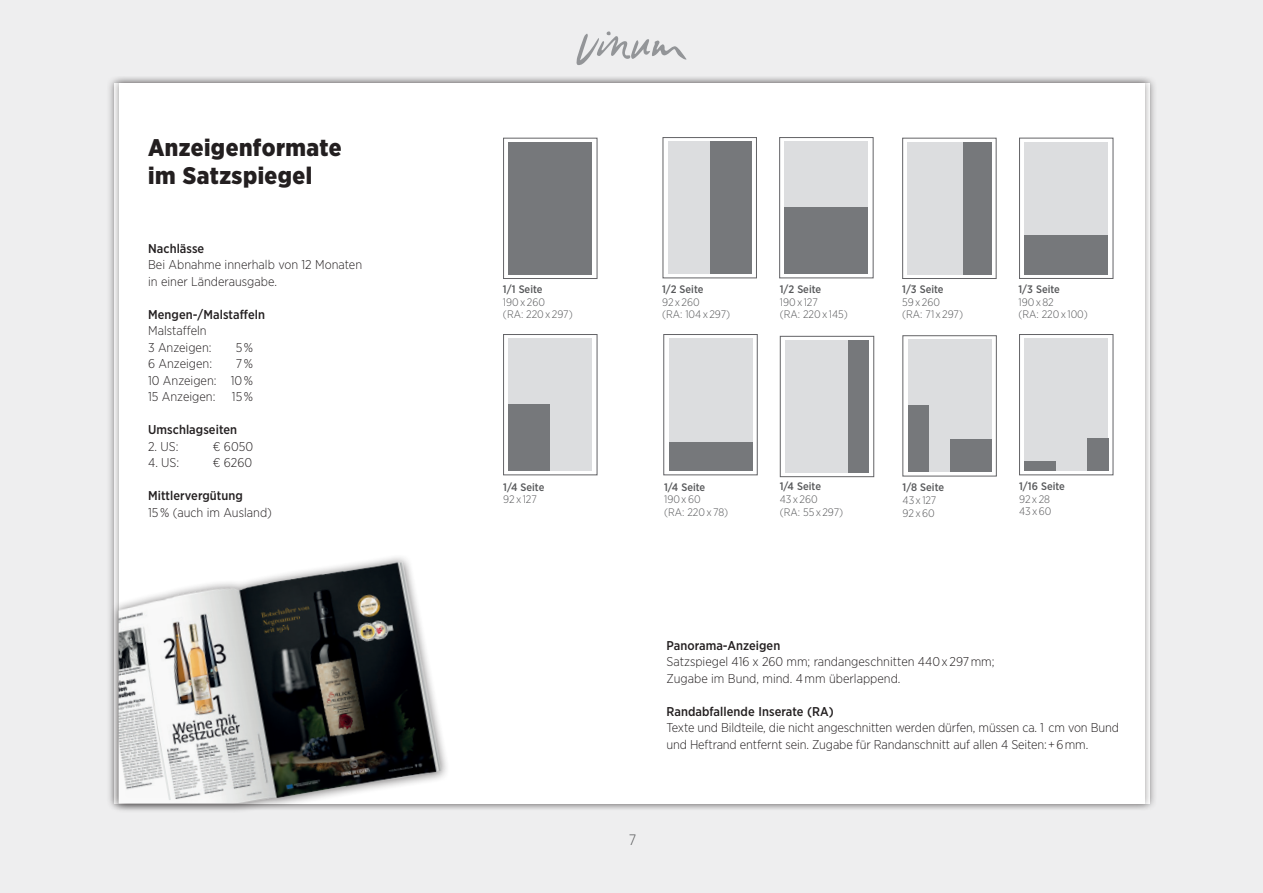
<style>
.page{position:relative;width:1263px;height:893px;background:#eeeeef}
.page>*{position:absolute;margin:0;border:0;box-sizing:border-box;transform-origin:0 0}
.t1{font:900 24px/28.5px "Gotham Narrow";letter-spacing:.02em;color:#231f20}
.t2{font:300 15px "Gotham Narrow";color:#57585a}
.t3{font:300 12.75px/16.5px "Gotham Narrow";color:#231f20}
.t4{font:500 12.75px "Gotham Narrow";letter-spacing:.005em;color:#231f20}
.t5{font:300 10.8px/12.8px "Gotham Narrow";letter-spacing:-.005em;color:#57585a}
.t6{font:500 10.8px "Gotham Narrow";color:#57585a}
</style>
<div class="page">
<div style="left:111px;top:75px;width:1041px;height:736px;background:#231f20;opacity:.45"></div>
<div style="left:119px;top:83px;width:1025px;height:720px;background:#fff"></div>
<div style="left:109px;top:553px;width:341px;height:260px;background:#231f20;opacity:.65"></div>
<img style="left:119px;top:555px;width:323px;height:248px">
<svg style="left:576px;top:31px;width:111px;height:34px"></svg>
<div style="left:503px;top:138px;width:94px;height:141px;border:1px solid #636366"></div>
<div style="left:508px;top:142px;width:84px;height:132px;background:#76787b"></div>
<div style="left:508px;top:339px;width:84px;height:132px;background:#dcdddf"></div>
<div style="left:508px;top:405px;width:42px;height:66px;background:#76787b"></div>
<div style="left:503px;top:334px;width:94px;height:141px;border:1px solid #636366"></div>
<div style="left:668px;top:142px;width:84px;height:132px;background:#dcdddf"></div>
<div style="left:710px;top:142px;width:42px;height:132px;background:#76787b"></div>
<div style="left:662px;top:137px;width:95px;height:141px;border:1px solid #636366"></div>
<div style="left:669px;top:339px;width:83px;height:132px;background:#dcdddf"></div>
<div style="left:669px;top:442px;width:83px;height:29px;background:#76787b"></div>
<div style="left:663px;top:334px;width:95px;height:141px;border:1px solid #636366"></div>
<div style="left:784px;top:142px;width:84px;height:132px;background:#dcdddf"></div>
<div style="left:784px;top:208px;width:84px;height:66px;background:#76787b"></div>
<div style="left:779px;top:137px;width:94px;height:141px;border:1px solid #636366"></div>
<div style="left:785px;top:340px;width:84px;height:133px;background:#dcdddf"></div>
<div style="left:848px;top:340px;width:21px;height:133px;background:#76787b"></div>
<div style="left:780px;top:336px;width:94px;height:141px;border:1px solid #636366"></div>
<div style="left:907px;top:142px;width:84px;height:132px;background:#dcdddf"></div>
<div style="left:963px;top:142px;width:28px;height:132px;background:#76787b"></div>
<div style="left:902px;top:138px;width:94px;height:141px;border:1px solid #636366"></div>
<div style="left:908px;top:340px;width:83px;height:132px;background:#dcdddf"></div>
<div style="left:908px;top:406px;width:20px;height:66px;background:#76787b"></div>
<div style="left:950px;top:439px;width:41px;height:33px;background:#76787b"></div>
<div style="left:902px;top:335px;width:95px;height:141px;border:1px solid #636366"></div>
<div style="left:1024px;top:142px;width:84px;height:132px;background:#dcdddf"></div>
<div style="left:1024px;top:235px;width:84px;height:39px;background:#76787b"></div>
<div style="left:1019px;top:138px;width:94px;height:141px;border:1px solid #636366"></div>
<div style="left:1024px;top:339px;width:84px;height:132px;background:#dcdddf"></div>
<div style="left:1024px;top:461px;width:32px;height:10px;background:#76787b"></div>
<div style="left:1087px;top:438px;width:21px;height:33px;background:#76787b"></div>
<div style="left:1019px;top:334px;width:94px;height:141px;border:1px solid #636366"></div>
<h1 class="t1" style="left:148px;top:133px;width:195px">Anzeigenformate im Satzspiegel</h1>
<p class="t4" style="left:148px;top:240px;width:58px">Nachlässe</p>
<p class="t3" style="left:148px;top:256px;width:216px">Bei Abnahme innerhalb von 12 Monaten in einer Länderausgabe.</p>
<p class="t4" style="left:148px;top:306px;width:118px">Mengen-/Malstaffeln</p>
<p class="t3" style="left:148px;top:322px;width:65px">Malstaffeln<br>3 Anzeigen:</p>
<p class="t3" style="left:236px;top:339px;width:19px">5 %</p>
<p class="t3" style="left:148px;top:355px;width:65px">6 Anzeigen:</p>
<p class="t3" style="left:148px;top:355px;width:106px;text-align:justify;text-indent:88px">7 % 10 Anzeigen: 10 % 15 Anzeigen:</p>
<p class="t3" style="left:232px;top:388px;width:23px">15 %</p>
<p class="t4" style="left:148px;top:421px;width:90px">Umschlagseiten</p>
<p class="t3" style="left:148px;top:438px;width:32px">2. US:</p>
<p class="t3" style="left:213px;top:438px;width:42px">€ 6050</p>
<p class="t3" style="left:148px;top:454px;width:33px">4. US:</p>
<p class="t3" style="left:213px;top:454px;width:41px">€ 6260</p>
<p class="t4" style="left:148px;top:487px;width:96px">Mittlervergütung</p>
<p class="t3" style="left:148px;top:504px;width:125px">15 % (auch im Ausland)</p>
<p class="t6" style="left:503px;top:282px;width:41px">1/1 Seite</p>
<p class="t5" style="left:503px;top:295px;width:71px">190 x 260<br>(RA: 220 x 297)</p>
<p class="t6" style="left:662px;top:282px;width:43px">1/2 Seite</p>
<p class="t5" style="left:662px;top:295px;width:70px">92 x 260<br>(RA: 104 x 297)</p>
<p class="t6" style="left:780px;top:282px;width:43px">1/2 Seite</p>
<p class="t5" style="left:780px;top:295px;width:69px">190 x 127<br>(RA: 220 x 145)</p>
<p class="t6" style="left:902px;top:282px;width:43px">1/3 Seite</p>
<p class="t5" style="left:902px;top:295px;width:62px">59 x 260 (RA: 71 x 297)</p>
<p class="t6" style="left:1018px;top:282px;width:43px">1/3 Seite</p>
<p class="t5" style="left:1018px;top:295px;width:71px">190 x 82<br>(RA: 220 x 100)</p>
<p class="t6" style="left:503px;top:480px;width:43px">1/4 Seite</p>
<p class="t5" style="left:503px;top:493px;width:35px">92 x 127</p>
<p class="t6" style="left:664px;top:480px;width:43px">1/4 Seite</p>
<p class="t5" style="left:664px;top:493px;width:66px">190 x 60<br>(RA: 220 x 78)</p>
<p class="t6" style="left:780px;top:480px;width:43px">1/4 Seite</p>
<p class="t5" style="left:780px;top:493px;width:65px">43 x 260<br>(RA: 55 x 297)</p>
<p class="t6" style="left:902px;top:480px;width:43px">1/8 Seite</p>
<p class="t5" style="left:902px;top:493px;width:35px">43 x 127<br>92 x 60</p>
<p class="t6" style="left:1019px;top:479px;width:47px">1/16 Seite</p>
<p class="t5" style="left:1019px;top:492px;width:34px">92 x 28<br>43 x 60</p>
<p class="t4" style="left:666px;top:637px;width:115px">Panorama-Anzeigen</p>
<p class="t3" style="left:666px;top:653px;width:330px">Satzspiegel 416 x 260 mm; randangeschnitten 440 x 297 mm;<br>Zugabe im Bund, mind. 4 mm überlappend.</p>
<p class="t4" style="left:666px;top:703px;width:169px">Randabfallende Inserate (RA)</p>
<p class="t3" style="left:666px;top:719px;width:454px">Texte und Bildteile, die nicht angeschnitten werden dürfen, müssen ca. 1 cm von Bund und Heftrand entfernt sein. Zugabe für Randanschnitt auf allen 4 Seiten: + 6 mm.</p>
<p class="t2" style="left:629px;top:831px;width:9px">7</p>
</div>
